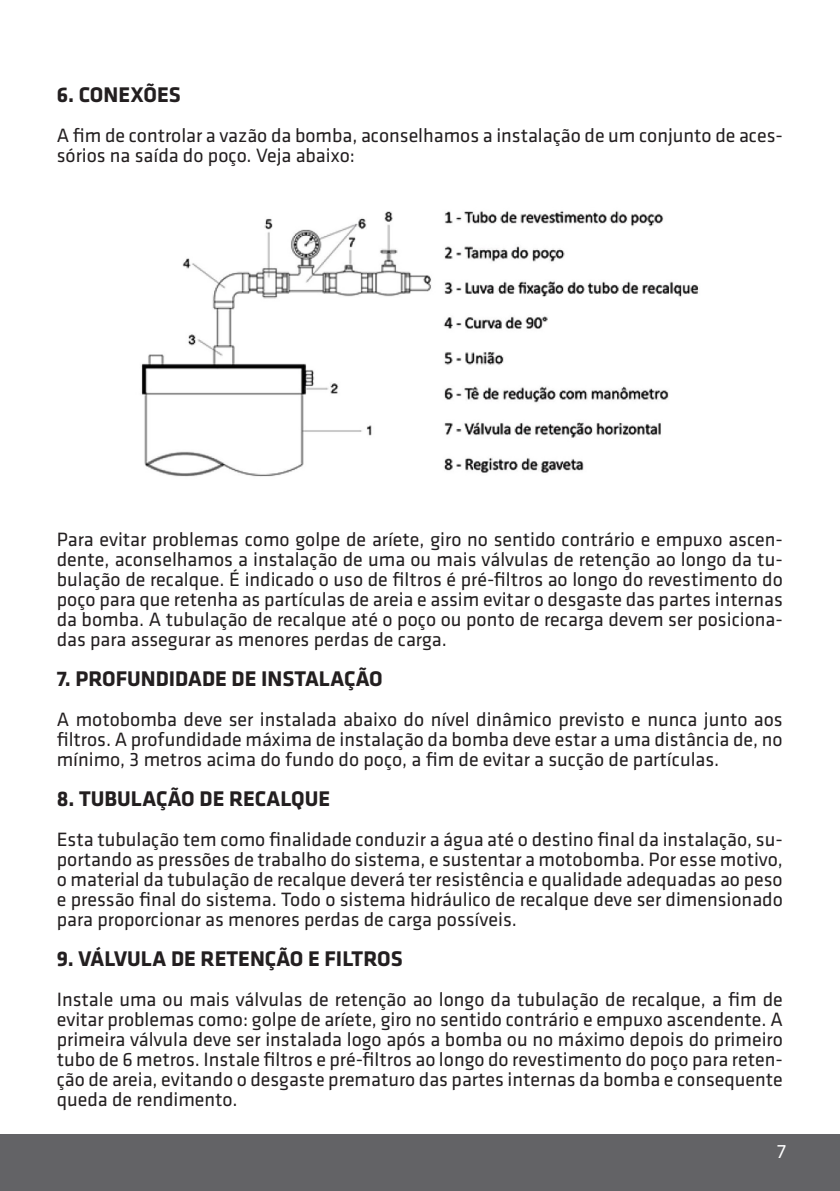
<style>
.page{position:relative;width:840px;height:1191px;background:#fff}
.page>*{position:absolute;margin:0;border:0;box-sizing:border-box;transform-origin:0 0}
.Titulo{font:700 22px "Klavika";color:#231f20}
.Titulo-2{font:20px/20px "Klavika";color:#231f20;text-align:justify}
.t1{font:20px "Klavika";color:#fff}
</style>
<div class="page">
<div style="left:0;top:1134px;width:839px;height:57px;background:#636366"></div>
<img style="left:141px;top:211px;width:558px;height:266px">
<p class="Titulo" style="left:57px;top:82px;width:125px">6. CONEXÕES</p>
<p class="Titulo-2" style="left:57px;top:125px;width:727px">A fim de controlar a vazão da bomba, aconselhamos a instalação de um conjunto de aces&shy;sórios na saída do poço. Veja abaixo:</p>
<p class="Titulo-2" style="left:57px;top:529px;width:727px">Para evitar problemas como golpe de aríete, giro no sentido contrário e empuxo ascen&shy;dente, aconselhamos a instalação de uma ou mais válvulas de retenção ao longo da tu&shy;bulação de recalque. É indicado o uso de filtros é pré-filtros ao longo do revestimento do poço para que retenha as partículas de areia e assim evitar o desgaste das partes internas da bomba. A tubulação de recalque até o poço ou ponto de recarga devem ser posiciona&shy;das para assegurar as menores perdas de carga.</p>
<p class="Titulo" style="left:57px;top:666px;width:327px">7. PROFUNDIDADE DE INSTALAÇÃO</p>
<p class="Titulo-2" style="left:57px;top:709px;width:727px">A motobomba deve ser instalada abaixo do nível dinâmico previsto e nunca junto aos filtros. A profundidade máxima de instalação da bomba deve estar a uma distância de, no mínimo, 3 metros acima do fundo do poço, a fim de evitar a sucção de partículas.</p>
<p class="Titulo" style="left:57px;top:786px;width:275px">8. TUBULAÇÃO DE RECALQUE</p>
<p class="Titulo-2" style="left:57px;top:829px;width:727px">Esta tubulação tem como finalidade conduzir a água até o destino final da instalação, su&shy;portando as pressões de trabalho do sistema, e sustentar a motobomba. Por esse motivo, o material da tubulação de recalque deverá ter resistência e qualidade adequadas ao peso e pressão final do sistema. Todo o sistema hidráulico de recalque deve ser dimensionado para proporcionar as menores perdas de carga possíveis.</p>
<p class="Titulo" style="left:57px;top:946px;width:347px">9. VÁLVULA DE RETENÇÃO E FILTROS</p>
<p class="Titulo-2" style="left:57px;top:989px;width:727px">Instale uma ou mais válvulas de retenção ao longo da tubulação de recalque, a fim de evitar problemas como: golpe de aríete, giro no sentido contrário e empuxo ascendente. A primeira válvula deve ser instalada logo após a bomba ou no máximo depois do primeiro tubo de 6 metros. Instale filtros e pré-filtros ao longo do revestimento do poço para reten&shy;ção de areia, evitando o desgaste prematuro das partes internas da bomba e consequente queda de rendimento.</p>
<p class="t1" style="left:776px;top:1141px;width:10px">7</p>
</div>
